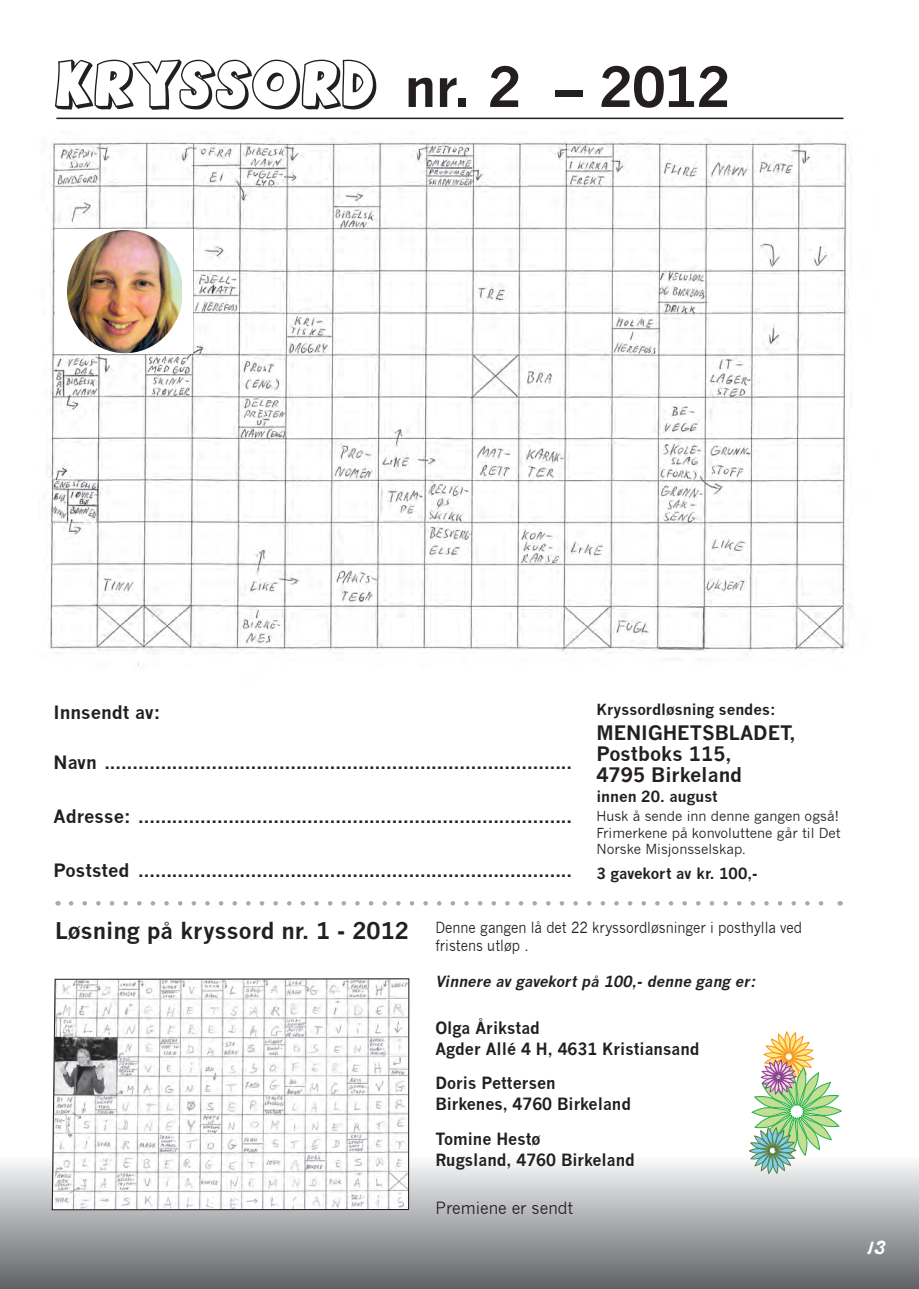
<style>
.page{position:relative;width:919px;height:1289px;background:#fff}
.page>*{position:absolute;margin:0;border:0;box-sizing:border-box;transform-origin:0 0}
.t1{font:700 54px "News Gothic";letter-spacing:-.015em;color:#231f20}
.t2{font:700 19.5px/21px "News Gothic";color:#231f20}
.t3{font:19.5px "Bonnard FLF";color:#fff}
.t4{font:700 18px "News Gothic";color:#231f20}
.t5{font:700 16.5px/21px "News Gothic";color:#231f20;scale:.96 1}
.t6{font:16.5px "News Gothic";color:#231f20;scale:.96 1}
.t7{font:15px/18px "News Gothic";color:#231f20;scale:.9 1}
.t8{font:700 15px "News Gothic";color:#231f20}
.t9{font:italic 700 15px "News Gothic";color:#231f20}
.t10{font:13.5px/16.5px "News Gothic";color:#231f20}
.s1{font-weight:700;font-size:22.5px}
</style>
<div class="page">
<div style="left:0;top:1154px;width:918px;height:134px;background:linear-gradient(to bottom,#fbfcfd,#616266)"></div>
<svg style="left:55px;top:59px;width:321px;height:51px"></svg>
<hr style="left:56px;top:118px;width:787px;height:1px;background:#231f20">
<img style="left:47px;top:138px;width:802px;height:528px">
<svg style="left:51px;top:978px;width:359px;height:232px"></svg>
<svg style="left:71px;top:901px;width:753px;height:4px"></svg>
<svg style="left:748px;top:1031px;width:93px;height:142px"></svg>
<div style="left:55px;top:229px;width:138px;height:125px;background:#fff"></div>
<img style="left:67px;top:230px;width:115px;height:123px">
<h1 class="t1" style="left:404px;top:54px;width:328px">nr. 2 – 2012</h1>
<p class="t4" style="left:54px;top:701px;width:108px">Innsendt av:</p>
<p class="t4" style="left:54px;top:751px;width:520px">Navn ...................................................................................</p>
<p class="t4" style="left:54px;top:805px;width:520px">Adresse: .............................................................................</p>
<p class="t4" style="left:54px;top:859px;width:520px">Poststed .............................................................................</p>
<p class="t8" style="left:596px;top:700px;width:181px">Kryssordløsning sendes:</p>
<p class="t2" style="left:596px;top:722px;width:201px">MENIGHETSBLADET,<br>Postboks 115,<br>4795 Birkeland</p>
<p class="t8" style="left:596px;top:786px;width:123px">innen 20. august</p>
<p class="t10" style="left:596px;top:808px;width:246px">Husk å sende inn denne gangen også!<br>Frimerkene på konvoluttene går til Det<br>Norske Misjonsselskap.</p>
<p class="t8" style="left:596px;top:864px;width:163px">3 gavekort av kr. 100,-</p>
<p class="t7" style="left:435px;top:918px;width:409px;text-indent:-380px"><span class="s1">Løsning på kryssord nr. 1 - 2012</span> Denne gangen lå det 22 kryssordløsninger i posthylla ved fristens utløp .</p>
<p class="t9" style="left:435px;top:972px;width:325px">Vinnere av gavekort på 100,- denne gang er:</p>
<p class="t5" style="left:435px;top:1016px;width:276px">Olga Årikstad<br>Agder Allé 4 H, 4631 Kristiansand</p>
<p class="t5" style="left:435px;top:1072px;width:205px">Doris Pettersen<br>Birkenes, 4760 Birkeland</p>
<p class="t5" style="left:435px;top:1127px;width:209px">Tomine Hestø<br>Rugsland, 4760 Birkeland</p>
<p class="t6" style="left:435px;top:1198px;width:145px">Premiene er sendt</p>
<p class="t3" style="left:866px;top:1235px;width:19px">13</p>
</div>
